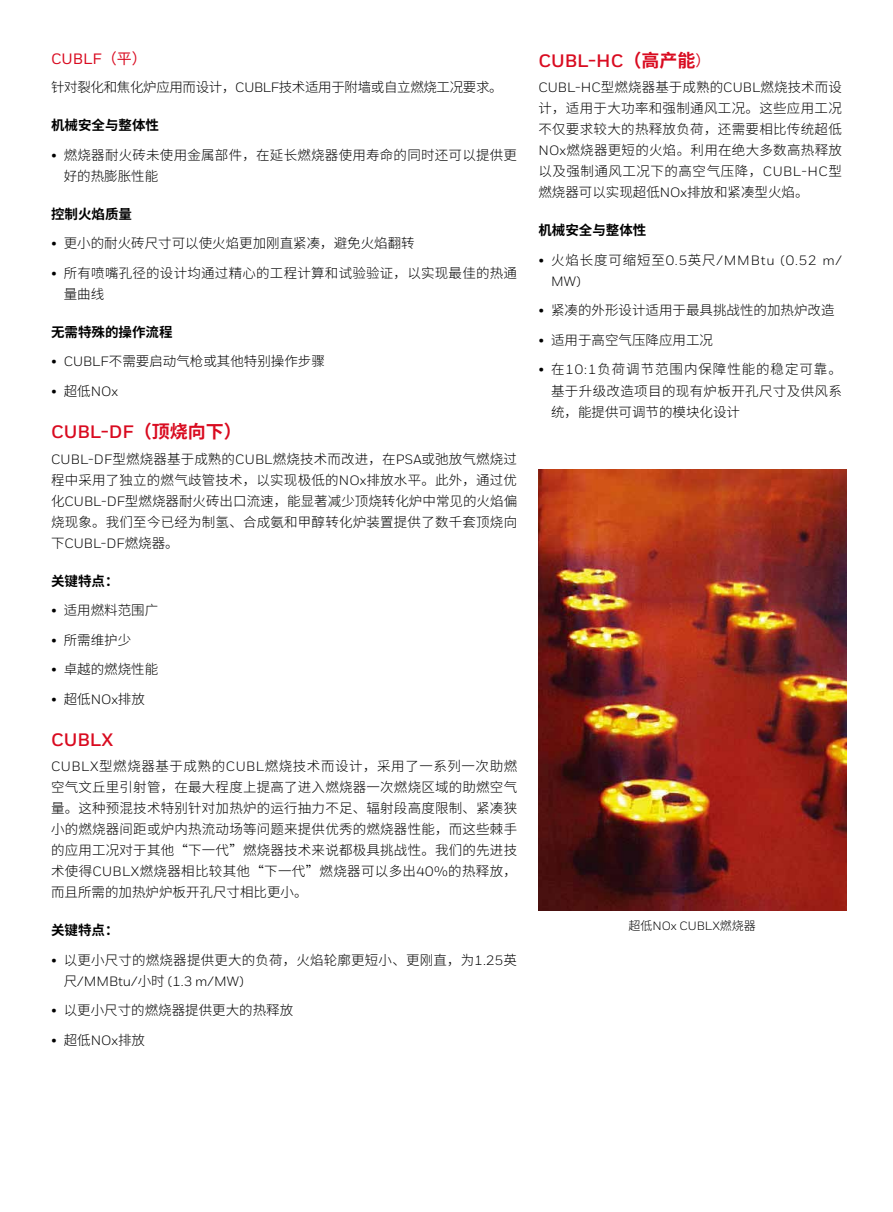
<style>
.page{position:relative;width:893px;height:1212px;background:#fff}
.page>*{position:absolute;margin:0;border:0;box-sizing:border-box;transform-origin:0 0}
.t1{font:700 18px "Honeywell Sans";color:#d90b20}
.t2{font:500 15px "Honeywell Sans";color:#d90b20}
.t3{font:300 13.5px/21px "Source Han Sans CN";color:#000;text-align:justify}
.t4{font:300 13.5px/21px "Source Han Sans CN";letter-spacing:.02em;color:#000}
.t5{font:13.5px "Honeywell Sans";color:#000}
.t6{font:700 13.5px "Source Han Sans CN";color:#000}
.t7{font:300 13.5px "Source Han Sans CN";letter-spacing:-.025em;color:#000}
.t8{font:13.5px/21px "Honeywell Sans";letter-spacing:.06em;color:#000}
.t9{font:12px "Honeywell Sans";color:#000}
.s1{font-family:"Source Han Sans CN";font-weight:400}
.s2{font-family:"Honeywell Sans";font-weight:400}
.s3{font-family:"Source Han Sans CN";font-weight:300}
.s4{font-family:"Source Han Sans CN"}
.s5{font-family:"Source Han Sans CN";font-weight:400;font-size:15px}
</style>
<div class="page">
<img style="left:538px;top:470px;width:308px;height:440px">
<p class="t2" style="left:51px;top:50px;width:97px">CUBLF<span class="s1">（平）</span></p>
<p class="t7" style="left:51px;top:80px;width:453px">针对裂化和焦化炉应用而设计，<span class="s2">CUBLF</span>技术适用于附墙或自立燃烧工况要求。</p>
<p class="t6" style="left:51px;top:118px;width:109px">机械安全与整体性</p>
<p class="t4" style="left:64px;top:145px;width:455px;text-indent:-13px"><span class="s2">•</span> 燃烧器耐火砖未使用金属部件，在延长燃烧器使用寿命的同时还可以提供更好的热膨胀性能</p>
<p class="t6" style="left:51px;top:206px;width:82px">控制火焰质量</p>
<p class="t3" style="left:51px;top:233px;width:365px"><span class="s2">•</span> 更小的耐火砖尺寸可以使火焰更加刚直紧凑，避免火焰翻转</p>
<p class="t4" style="left:64px;top:263px;width:455px;text-indent:-13px"><span class="s2">•</span> 所有喷嘴孔径的设计均通过精心的工程计算和试验验证，以实现最佳的热通量曲线</p>
<p class="t6" style="left:51px;top:324px;width:123px">无需特殊的操作流程</p>
<p class="t3" style="left:51px;top:351px;width:275px"><span class="s2">• CUBLF</span>不需要启动气枪或其他特别操作步骤</p>
<p class="t5" style="left:51px;top:383px;width:68px">• <span class="s3">超低</span>NOx</p>
<h1 class="t1" style="left:51px;top:421px;width:192px">CUBL-DF<span class="s4">（顶烧向下）</span></h1>
<p class="t3" style="left:51px;top:448px;width:468px"><span class="s2">CUBL-DF</span>型燃烧器基于成熟的<span class="s2">CUBL</span>燃烧技术而改进，在<span class="s2">PSA</span>或弛放气燃烧过程中采用了独立的燃气歧管技术，以实现极低的<span class="s2">NOx</span>排放水平。此外，通过优化<span class="s2">CUBL-DF</span>型燃烧器耐火砖出口流速，能显著减少顶烧转化炉中常见的火焰偏烧现象。我们至今已经为制氢、合成氨和甲醇转化炉装置提供了数千套顶烧向</p>
<p class="t5" style="left:51px;top:535px;width:129px"><span class="s3">下</span>CUBL-DF<span class="s3">燃烧器。</span></p>
<p class="t6" style="left:51px;top:573px;width:69px">关键特点：</p>
<p class="t3" style="left:51px;top:600px;width:109px"><span class="s2">•</span> 适用燃料范围广</p>
<p class="t3" style="left:51px;top:629px;width:82px"><span class="s2">•</span> 所需维护少</p>
<p class="t3" style="left:51px;top:659px;width:109px"><span class="s2">•</span> 卓越的燃烧性能</p>
<p class="t5" style="left:51px;top:691px;width:95px">• <span class="s3">超低</span>NOx<span class="s3">排放</span></p>
<h1 class="t1" style="left:51px;top:728px;width:64px">CUBLX</h1>
<p class="t3" style="left:51px;top:756px;width:468px"><span class="s2">CUBLX</span>型燃烧器基于成熟的<span class="s2">CUBL</span>燃烧技术而设计，采用了一系列一次助燃空气文丘里引射管，在最大程度上提高了进入燃烧器一次燃烧区域的助燃空气量。这种预混技术特别针对加热炉的运行抽力不足、辐射段高度限制、紧凑狭小的燃烧器间距或炉内热流动场等问题来提供优秀的燃烧器性能，而这些棘手的应用工况对于其他“下一代”燃烧器技术来说都极具挑战性。我们的先进技术使得<span class="s2">CUBLX</span>燃烧器相比较其他“下一代”燃烧器可以多出<span class="s2">40%</span>的热释放，而且所需的加热炉炉板开孔尺寸相比更小。</p>
<p class="t6" style="left:51px;top:922px;width:69px">关键特点：</p>
<p class="t3" style="left:51px;top:949px;width:467px"><span class="s2">•</span> 以更小尺寸的燃烧器提供更大的负荷，火焰轮廓更短小、更刚直，为<span class="s2">1.25</span>英</p>
<p class="t5" style="left:64px;top:973px;width:182px"><span class="s3">尺</span>/MMBtu/<span class="s3">小时</span> (1.3 m/MW)</p>
<p class="t3" style="left:51px;top:1000px;width:244px"><span class="s2">•</span> 以更小尺寸的燃烧器提供更大的热释放</p>
<p class="t5" style="left:51px;top:1032px;width:95px">• <span class="s3">超低</span>NOx<span class="s3">排放</span></p>
<h1 class="t1" style="left:538px;top:50px;width:173px">CUBL-HC<span class="s4">（高产能</span><span class="s5">）</span></h1>
<p class="t3" style="left:538px;top:77px;width:305px"><span class="s2">CUBL-HC</span>型燃烧器基于成熟的<span class="s2">CUBL</span>燃烧技术而设计，适用于大功率和强制通风工况。这些应用工况不仅要求较大的热释放负荷，还需要相比传统超低<span class="s2">NOx</span>燃烧器更短的火焰。利用在绝大多数高热释放以及强制通风工况下的高空气压降，<span class="s2">CUBL-HC</span>型燃烧器可以实现超低<span class="s2">NOx</span>排放和紧凑型火焰。</p>
<p class="t6" style="left:538px;top:223px;width:109px">机械安全与整体性</p>
<p class="t8" style="left:551px;top:250px;width:292px;text-indent:-13px">• <span class="s3">火焰长度可缩短至</span>0.5<span class="s3">英尺</span>/MMBtu (0.52 m/<br>MW)</p>
<p class="t3" style="left:538px;top:300px;width:298px"><span class="s2">•</span> 紧凑的外形设计适用于最具挑战性的加热炉改造</p>
<p class="t3" style="left:538px;top:330px;width:176px"><span class="s2">•</span> 适用于高空气压降应用工况</p>
<p class="t3" style="left:551px;top:359px;width:292px;text-indent:-13px"><span class="s2">•</span> 在<span class="s2">10:1</span>负荷调节范围内保障性能的稳定可靠。基于升级改造项目的现有炉板开孔尺寸及供风系统，能提供可调节的模块化设计</p>
<p class="t9" style="left:629px;top:919px;width:129px"><span class="s3">超低</span>NOx CUBLX<span class="s3">燃烧器</span></p>
</div>
